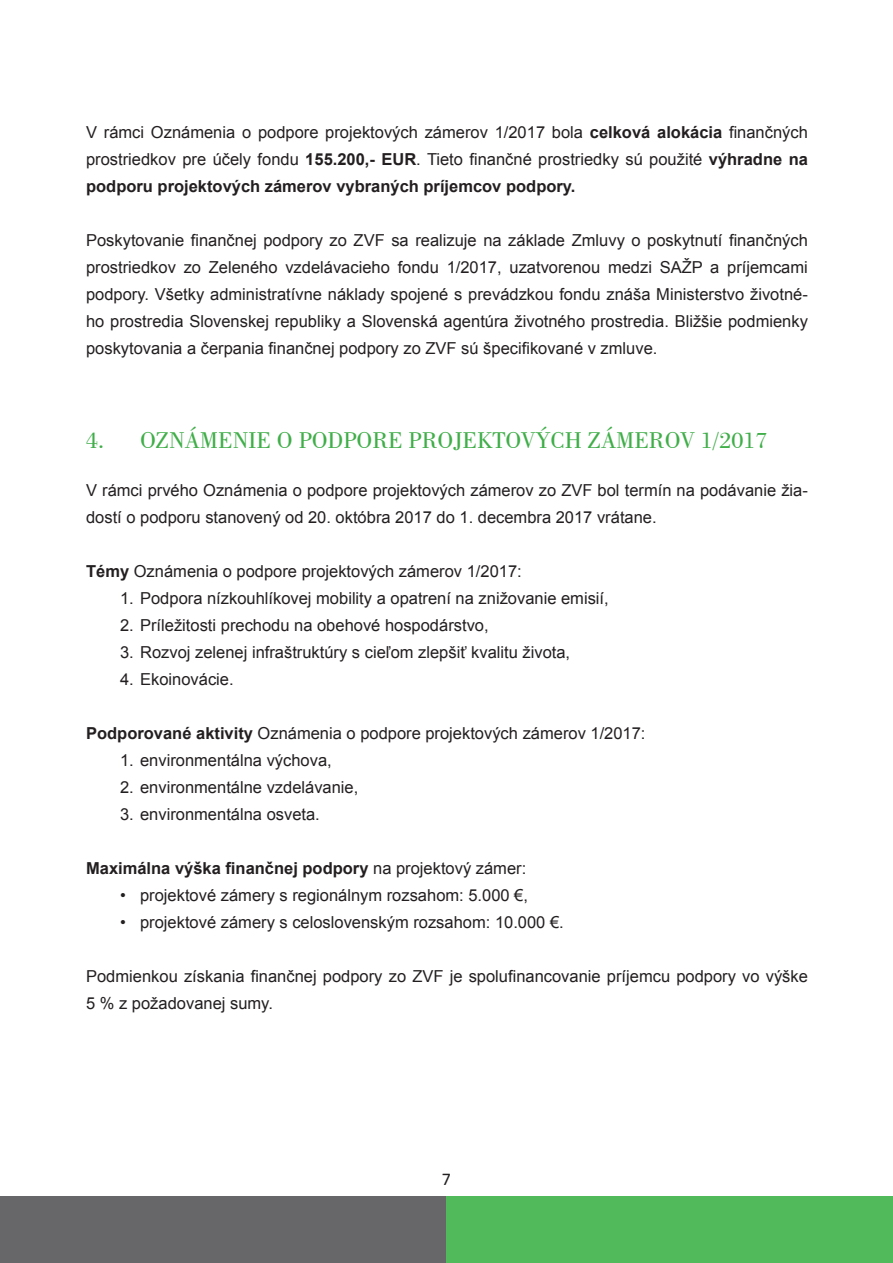
<style>
.page{position:relative;width:893px;height:1263px;background:#fff}
.page>*{position:absolute;margin:0;border:0;box-sizing:border-box;transform-origin:0 0}
.t1{font:24px "Bodoni BT";color:#40ae49}
.t2{font:18px "Calibri";color:#231f20}
.t3{font:16.5px/27px "Arial";color:#231f20;text-align:justify}
.t4{font:700 16.5px "Arial";color:#231f20}
.s1{font-weight:700}
.s2{font-weight:400}
</style>
<div class="page">
<div style="left:0;top:1196px;width:447px;height:67px;background:#67676a"></div>
<div style="left:446px;top:1196px;width:447px;height:67px;background:#51ba5b"></div>
<p class="t3" style="left:86px;top:119px;width:723px">V rámci Oznámenia o podpore projektových zámerov 1/2017 bola <span class="s1">celková alokácia</span> finančných prostriedkov pre účely fondu <span class="s1">155.200,- EUR</span>. Tieto finančné prostriedky sú použité <span class="s1">výhradne na podporu projektových zámerov vybraných príjemcov podpory.</span></p>
<p class="t3" style="left:86px;top:227px;width:723px">Poskytovanie finančnej podpory zo ZVF sa realizuje na základe Zmluvy o poskytnutí finančných prostriedkov zo Zeleného vzdelávacieho fondu 1/2017, uzatvorenou medzi SAŽP a príjemcami podpory. Všetky administratívne náklady spojené s prevádzkou fondu znáša Ministerstvo životné&shy;ho prostredia Slovenskej republiky a Slovenská agentúra životného prostredia. Bližšie podmienky poskytovania a čerpania finančnej podpory zo ZVF sú špecifikované v zmluve.</p>
<h1 class="t1" style="left:86px;top:425px;width:683px">4. OZNÁMENIE O PODPORE PROJEKTOVÝCH ZÁMEROV 1/2017</h1>
<p class="t3" style="left:86px;top:477px;width:723px">V rámci prvého Oznámenia o podpore projektových zámerov zo ZVF bol termín na podávanie žia&shy;dostí o podporu stanovený od 20. októbra 2017 do 1. decembra 2017 vrátane.</p>
<p class="t3" style="left:86px;top:558px;width:437px"><span class="s1">Témy</span> Oznámenia o podpore projektových zámerov 1/2017:</p>
<p class="t3" style="left:120px;top:585px;width:490px">1. Podpora nízkouhlíkovej mobility a opatrení na znižovanie emisií,</p>
<p class="t3" style="left:120px;top:612px;width:370px">2. Príležitosti prechodu na obehové hospodárstvo,</p>
<p class="t3" style="left:120px;top:639px;width:452px">3. Rozvoj zelenej infraštruktúry s cieľom zlepšiť kvalitu života,</p>
<p class="t3" style="left:120px;top:666px;width:115px">4. Ekoinovácie.</p>
<p class="t3" style="left:86px;top:720px;width:561px"><span class="s1">Podporované aktivity</span> Oznámenia o podpore projektových zámerov 1/2017:</p>
<p class="t3" style="left:120px;top:747px;width:213px">1. environmentálna výchova,</p>
<p class="t3" style="left:120px;top:774px;width:240px">2. environmentálne vzdelávanie,</p>
<p class="t3" style="left:120px;top:801px;width:201px">3. environmentálna osveta.</p>
<p class="t4" style="left:86px;top:858px;width:442px">Maximálna výška finančnej podpory <span class="s2">na projektový zámer:</span></p>
<p class="t3" style="left:120px;top:882px;width:409px">• projektové zámery s regionálnym rozsahom: 5.000 €,</p>
<p class="t3" style="left:120px;top:909px;width:445px">• projektové zámery s celoslovenským rozsahom: 10.000 €.</p>
<p class="t3" style="left:86px;top:963px;width:723px">Podmienkou získania finančnej podpory zo ZVF je spolufinancovanie príjemcu podpory vo výške<br>5 % z požadovanej sumy.</p>
<p class="t2" style="left:442px;top:1167px;width:11px">7</p>
</div>
